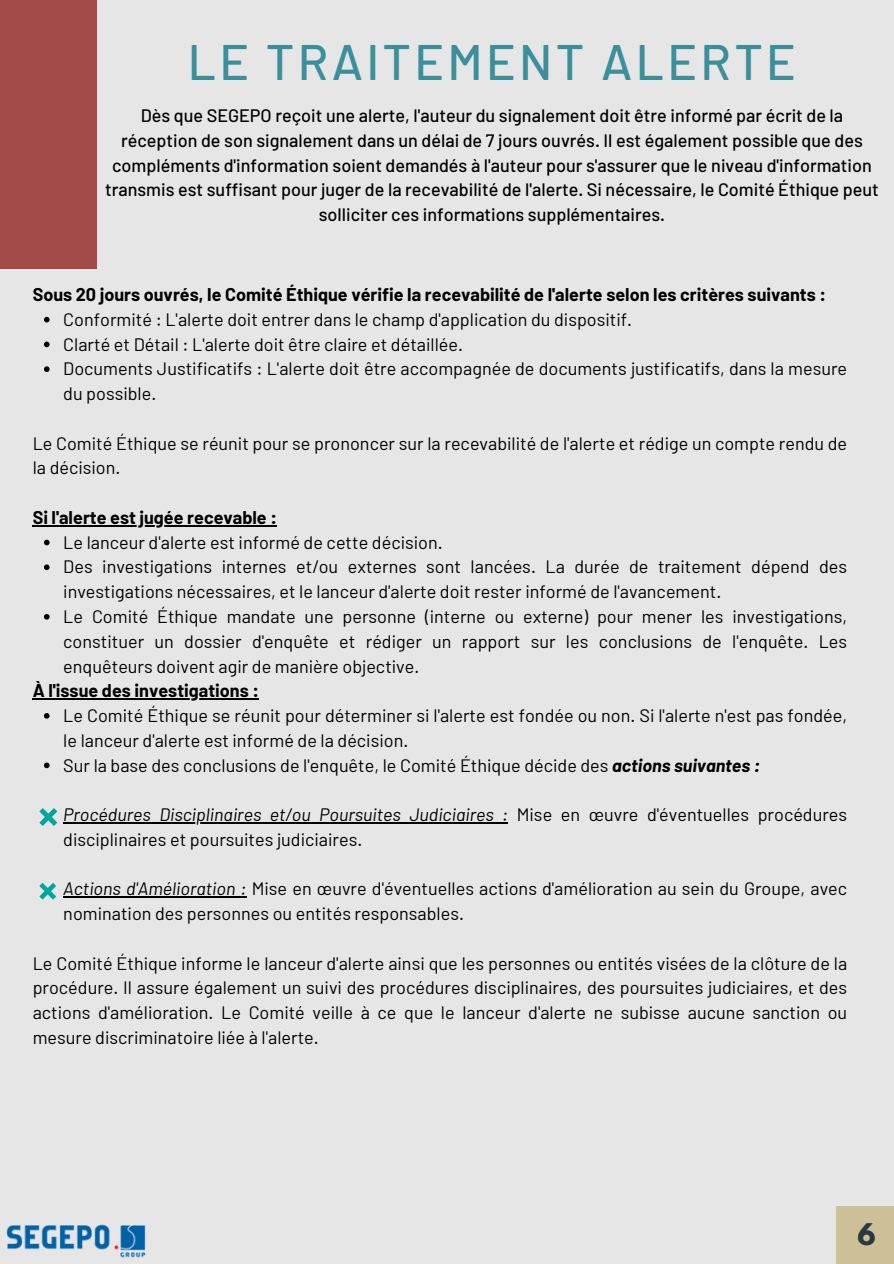
<style>
.page{position:relative;width:894px;height:1264px;background:#fff}
.page>*{position:absolute;margin:0;border:0;box-sizing:border-box;transform-origin:0 0}
.t1{font:500 49.8px "Barlow";letter-spacing:.065em;color:#3b8f9b}
.t2{font:700 26.4px "League Spartan";color:#283943}
.t3{font:18px/24.8px "Barlow";color:#000}
.t4{font:500 18px/24.8px "Barlow";color:#000;text-align:center}
.t5{font:700 18px "Barlow";color:#000}
.s1{font-weight:700;font-style:italic}
.s2{font-style:italic}
</style>
<div class="page">
<div style="left:0;top:0;width:893px;height:1263px;background:#e6e6e6"></div>
<div style="left:0;top:0;width:96px;height:268px;background:#a24a48"></div>
<img style="left:6px;top:1224px;width:140px;height:34px">
<svg style="left:44px;top:317px;width:6px;height:5px"></svg>
<svg style="left:44px;top:341px;width:6px;height:6px"></svg>
<svg style="left:44px;top:366px;width:6px;height:6px"></svg>
<hr style="left:33px;top:525px;width:244px;height:1px;background:#000">
<svg style="left:44px;top:539px;width:6px;height:6px"></svg>
<svg style="left:44px;top:564px;width:6px;height:6px"></svg>
<svg style="left:44px;top:614px;width:6px;height:5px"></svg>
<hr style="left:33px;top:698px;width:226px;height:1px;background:#000">
<svg style="left:44px;top:713px;width:6px;height:5px"></svg>
<svg style="left:44px;top:762px;width:6px;height:6px"></svg>
<hr style="left:63px;top:822px;width:445px;height:1px;background:#000">
<hr style="left:63px;top:896px;width:183px;height:1px;background:#000">
<div style="left:836px;top:1206px;width:57px;height:57px;background:#cdbf96"></div>
<svg style="left:39px;top:808px;width:18px;height:18px"></svg>
<svg style="left:39px;top:882px;width:17px;height:17px"></svg>
<p class="t1" style="left:188px;top:30px;width:609px">LE TRAITEMENT ALERTE</p>
<p class="t4" style="left:105px;top:102px;width:775px">Dès que SEGEPO reçoit une alerte, l'auteur du signalement doit être informé par écrit de la réception de son signalement dans un délai de 7 jours ouvrés. Il est également possible que des compléments d'information soient demandés à l'auteur pour s'assurer que le niveau d'information transmis est suffisant pour juger de la recevabilité de l'alerte. Si nécessaire, le Comité Éthique peut solliciter ces informations supplémentaires.</p>
<h2 class="t5" style="left:33px;top:283px;width:794px">Sous 20 jours ouvrés, le Comité Éthique vérifie la recevabilité de l'alerte selon les critères suivants :</h2>
<h2 class="t3" style="left:63px;top:306px;width:570px">Conformité : L'alerte doit entrer dans le champ d'application du dispositif.</h2>
<p class="t3" style="left:63px;top:331px;width:401px">Clarté et Détail : L'alerte doit être claire et détaillée.</p>
<p class="t3" style="left:63px;top:356px;width:785px">Documents Justificatifs : L'alerte doit être accompagnée de documents justificatifs, dans la mesure du possible.</p>
<p class="t3" style="left:33px;top:430px;width:815px">Le Comité Éthique se réunit pour se prononcer sur la recevabilité de l'alerte et rédige un compte rendu de la décision.</p>
<p class="t5" style="left:33px;top:506px;width:246px">Si l'alerte est jugée recevable :</p>
<h2 class="t3" style="left:63px;top:529px;width:381px">Le lanceur d'alerte est informé de cette décision.</h2>
<p class="t3" style="left:63px;top:554px;width:785px">Des investigations internes et/ou externes sont lancées. La durée de traitement dépend des investigations nécessaires, et le lanceur d'alerte doit rester informé de l'avancement.</p>
<p class="t3" style="left:63px;top:603px;width:785px;text-align:justify">Le Comité Éthique mandate une personne (interne ou externe) pour mener les investigations, constituer un dossier d'enquête et rédiger un rapport sur les conclusions de l'enquête. Les enquêteurs doivent agir de manière objective.</p>
<p class="t5" style="left:33px;top:679px;width:228px">À l'issue des investigations :</p>
<h2 class="t3" style="left:63px;top:702px;width:785px">Le Comité Éthique se réunit pour déterminer si l'alerte est fondée ou non. Si l'alerte n'est pas fondée, le lanceur d'alerte est informé de la décision.</h2>
<p class="t3" style="left:63px;top:752px;width:698px">Sur la base des conclusions de l'enquête, le Comité Éthique décide des <span class="s1">actions suivantes :</span></p>
<p class="t3" style="left:63px;top:801px;width:785px"><span class="s2">Procédures Disciplinaires et/ou Poursuites Judiciaires :</span> Mise en œuvre d'éventuelles procédures disciplinaires et poursuites judiciaires.</p>
<p class="t3" style="left:63px;top:875px;width:785px"><span class="s2">Actions d'Amélioration :</span> Mise en œuvre d'éventuelles actions d'amélioration au sein du Groupe, avec nomination des personnes ou entités responsables.</p>
<p class="t3" style="left:33px;top:950px;width:815px;text-align:justify">Le Comité Éthique informe le lanceur d'alerte ainsi que les personnes ou entités visées de la clôture de la procédure. Il assure également un suivi des procédures disciplinaires, des poursuites judiciaires, et des actions d'amélioration. Le Comité veille à ce que le lanceur d'alerte ne subisse aucune sanction ou mesure discriminatoire liée à l'alerte.</p>
<p class="t2" style="left:857px;top:1221px;width:20px">6</p>
</div>
